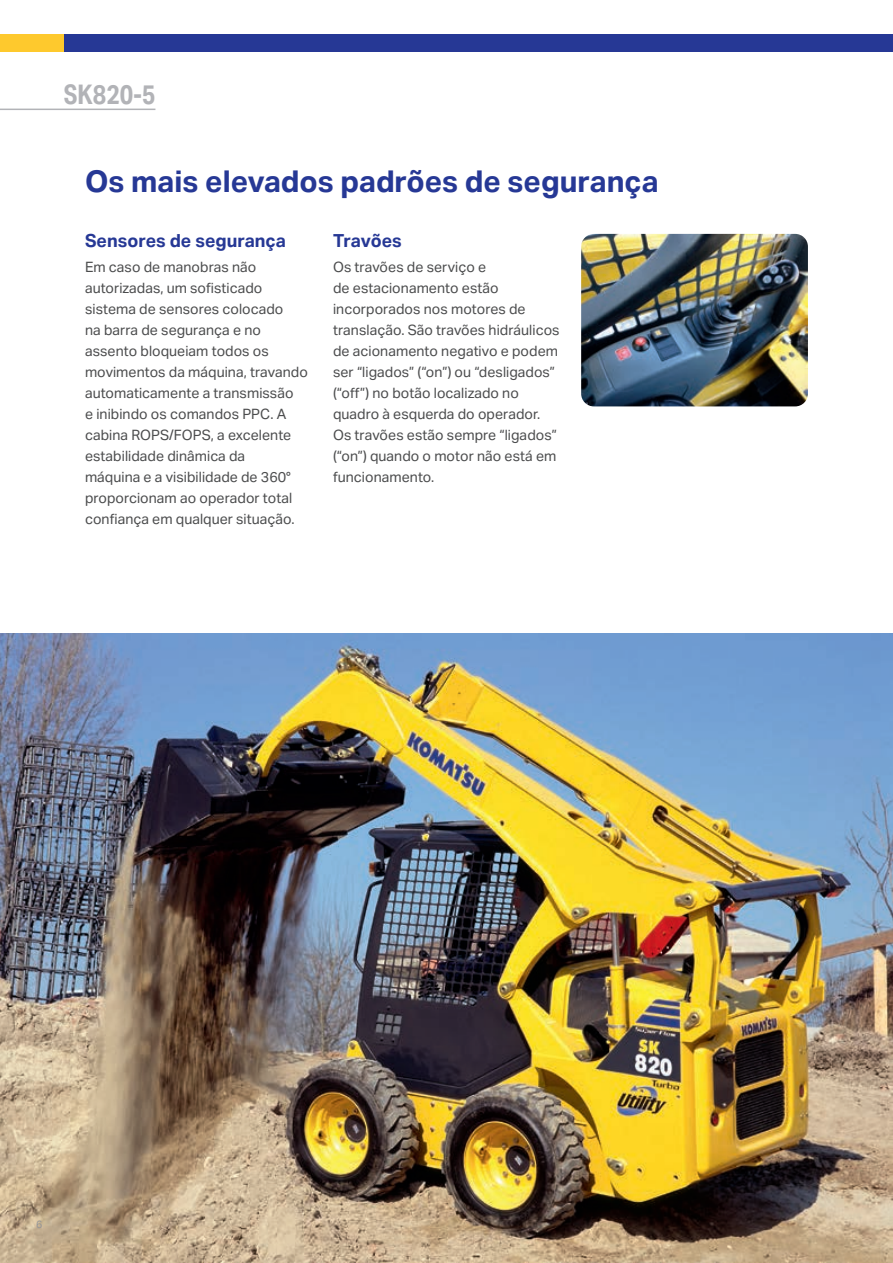
<style>
.page{position:relative;width:893px;height:1263px;background:#fff}
.page>*{position:absolute;margin:0;border:0;box-sizing:border-box;transform-origin:0 0}
.t1{font:700 30px "Aktiv Grotesk";color:#263895}
.t2{font:700 27px "Aktiv Grotesk Cd";color:#b2b3b7}
.t3{font:700 18px "Aktiv Grotesk";color:#263895}
.t4{font:14.25px/21px "Aktiv Grotesk";color:#4b4c4d}
.t5{font:10.5px "Aktiv Grotesk";color:#939598}
</style>
<div class="page">
<img style="left:0;top:634px;width:893px;height:629px">
<img style="left:581px;top:234px;width:227px;height:172px">
<hr style="left:0;top:109px;width:155px;height:1px;background:#b2b3b7">
<div style="left:0;top:34px;width:143px;height:17px;background:#fec92d"></div>
<div style="left:64px;top:34px;width:829px;height:17px;background:#263895"></div>
<h2 class="t2" style="left:64px;top:79px;width:93px">SK820-5</h2>
<h1 class="t1" style="left:85px;top:164px;width:575px">Os mais elevados padrões de segurança</h1>
<p class="t3" style="left:85px;top:230px;width:202px">Sensores de segurança</p>
<p class="t4" style="left:85px;top:257px;width:224px">Em caso de manobras não autorizadas, um sofisticado sistema de sensores colocado<br>na barra de segurança e no assento bloqueiam todos os movimentos da máquina, travando automaticamente a transmissão<br>e inibindo os comandos PPC. A cabina ROPS/FOPS, a excelente estabilidade dinâmica da<br>máquina e a visibilidade de 360° proporcionam ao operador total confiança em qualquer situação.</p>
<p class="t3" style="left:333px;top:230px;width:70px">Travões</p>
<p class="t4" style="left:333px;top:257px;width:228px">Os travões de serviço e<br>de estacionamento estão incorporados nos motores de translação. São travões hidráulicos de acionamento negativo e podem ser “ligados” (“on”) ou “desligados” (“off”) no botão localizado no quadro à esquerda do operador.<br>Os travões estão sempre “ligados” (“on”) quando o motor não está em funcionamento.</p>
<p class="t5" style="left:36px;top:1218px;width:8px">6</p>
</div>
